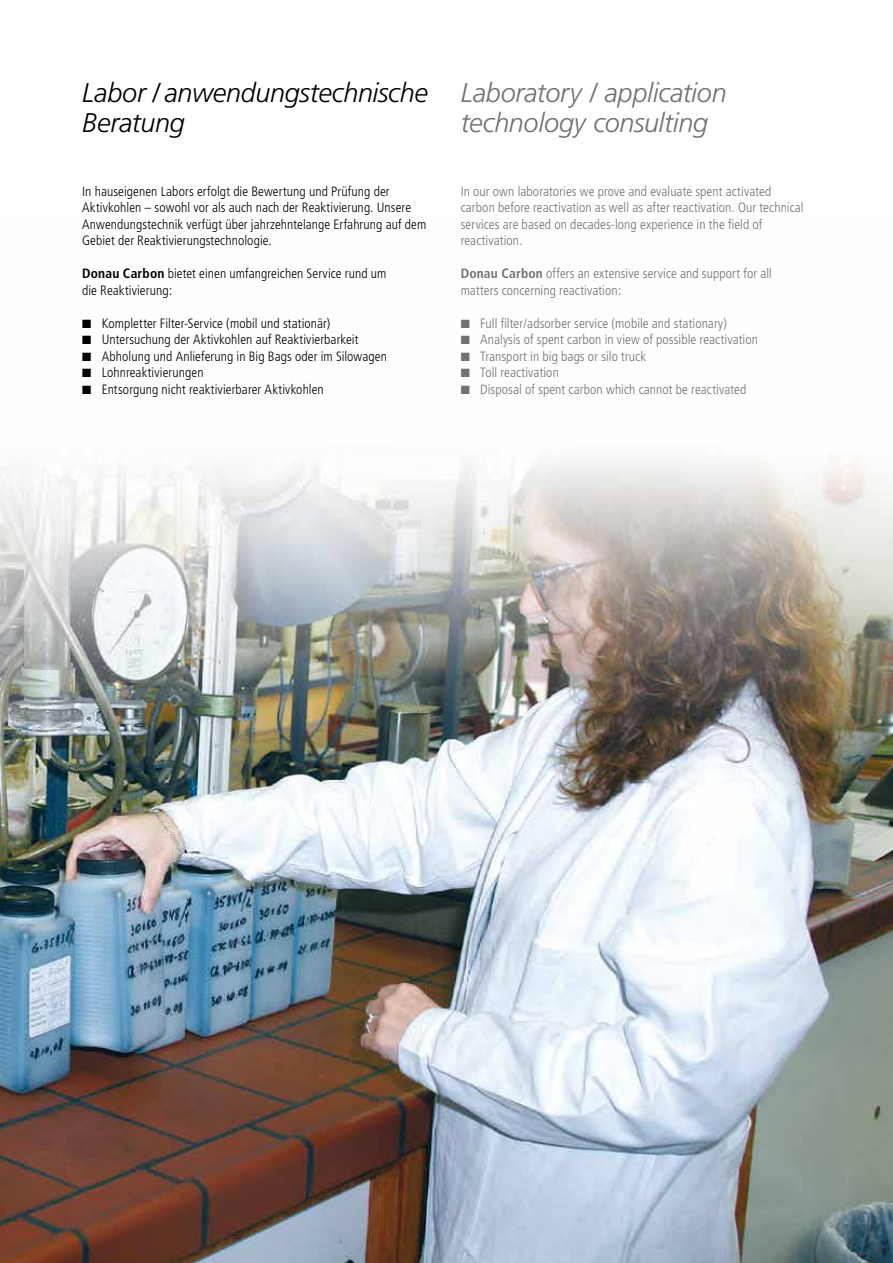
<style>
.page{position:relative;width:893px;height:1263px;background:#fff}
.page>*{position:absolute;margin:0;border:0;box-sizing:border-box;transform-origin:0 0}
.t1{font:italic 300 27px/30px "Frutiger";letter-spacing:-.01em;color:#707172}
.t2{font:italic 300 27px/30px "Frutiger";letter-spacing:-.015em;color:#000}
.t3{font:300 condensed 13.5px/16.5px "Frutiger";letter-spacing:.005em;color:#000}
.t4{font:300 condensed 13.5px/16.5px "Frutiger";letter-spacing:.005em;color:#707172}
.s1{font-weight:700}
</style>
<div class="page">
<img style="left:0;top:457px;width:893px;height:806px">
<h1 class="t2" style="left:82px;top:77px;width:347px">Labor / anwendungstechnische<br>Beratung</h1>
<h1 class="t1" style="left:461px;top:77px;width:268px">Laboratory / application technology consulting</h1>
<p class="t3" style="left:82px;top:183px;width:346px">In hauseigenen Labors erfolgt die Bewertung und Prüfung der Aktivkohlen – sowohl vor als auch nach der Reaktivierung. Unsere Anwendungstechnik verfügt über jahrzehntelange Erfahrung auf dem Gebiet der Reaktivierungstechnologie.</p>
<p class="t3" style="left:82px;top:265px;width:306px"><span class="s1">Donau Carbon</span> bietet einen umfangreichen Service rund um die Reaktivierung:</p>
<p class="t3" style="left:82px;top:315px;width:250px">■ Kompletter Filter-Service (mobil und stationär)</p>
<p class="t3" style="left:82px;top:331px;width:278px">■ Untersuchung der Aktivkohlen auf Reaktivierbarkeit</p>
<p class="t3" style="left:82px;top:348px;width:306px">■ Abholung und Anlieferung in Big Bags oder im Silowagen</p>
<p class="t3" style="left:82px;top:364px;width:123px">■ Lohnreaktivierungen</p>
<p class="t3" style="left:82px;top:381px;width:243px">■ Entsorgung nicht reaktivierbarer Aktivkohlen</p>
<p class="t4" style="left:461px;top:183px;width:345px">In our own laboratories we prove and evaluate spent activated carbon before reactivation as well as after reactivation. Our technical services are based on decades-long experience in the field of reactivation.</p>
<p class="t4" style="left:461px;top:265px;width:313px"><span class="s1">Donau Carbon</span> offers an extensive service and support for all matters concerning reactivation:</p>
<p class="t4" style="left:461px;top:315px;width:268px">■ Full filter/adsorber service (mobile and stationary)</p>
<p class="t4" style="left:461px;top:331px;width:299px">■ Analysis of spent carbon in view of possible reactivation</p>
<p class="t4" style="left:461px;top:348px;width:187px">■ Transport in big bags or silo truck</p>
<p class="t4" style="left:461px;top:364px;width:100px">■ Toll reactivation</p>
<p class="t4" style="left:461px;top:381px;width:287px">■ Disposal of spent carbon which cannot be reactivated</p>
</div>
